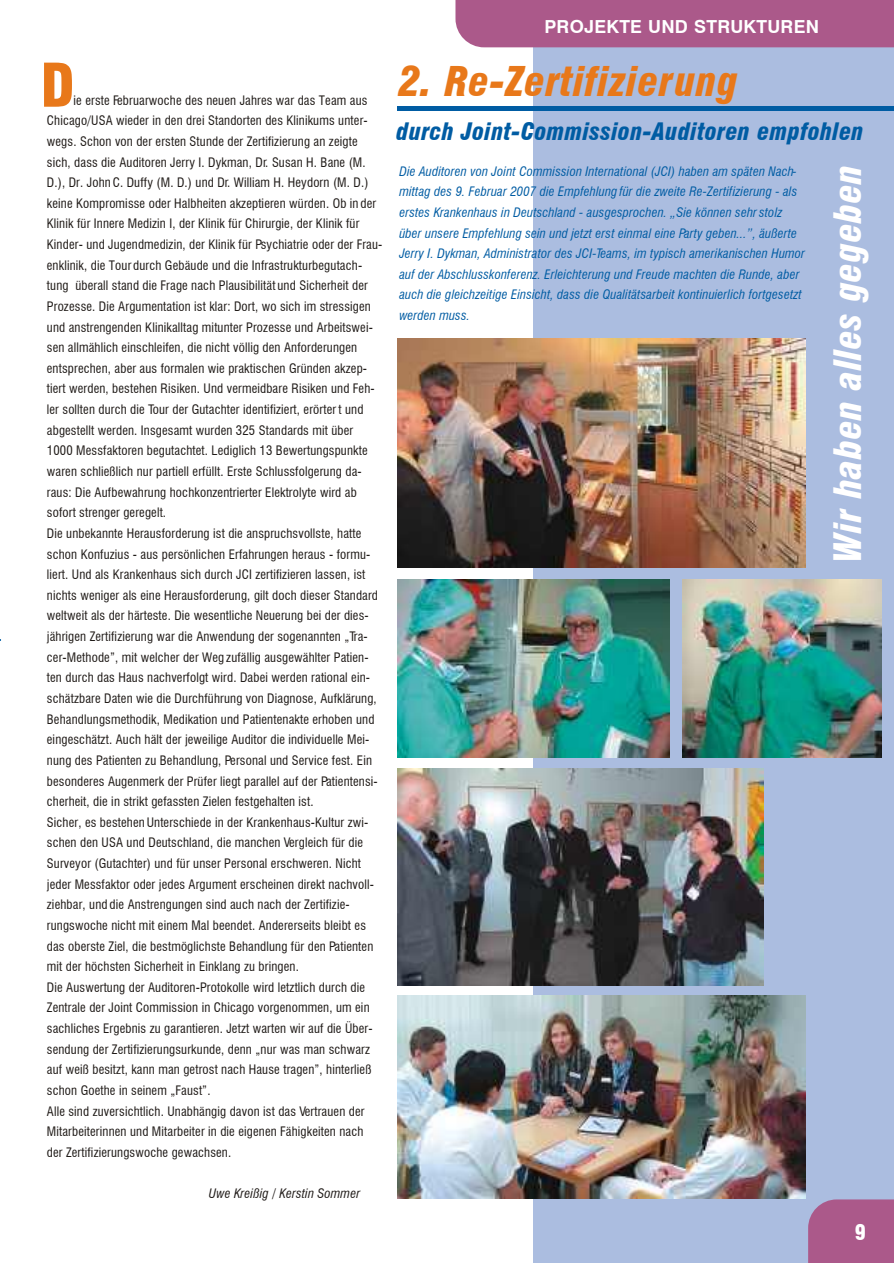
<style>
.page{position:relative;width:894px;height:1263px;background:#fff}
.page>*{position:absolute;margin:0;border:0;box-sizing:border-box;transform-origin:0 0}
.t1{font:58.65px "Swis 721 Blk Cn BT";color:#e8781a}
.t2{font:italic 40.05px "Swis 721 Blk Cn BT";letter-spacing:.015em;color:#e8781a}
.t3{font:italic 36.9px "Swis 721 Blk Cn BT";letter-spacing:.015em;color:#fff}
.t4{font:italic 23.55px "Swis 721 Blk Cn BT";letter-spacing:.015em;color:#005ca3}
.t5{font:21px "Swis 721 Blk Cn BT";color:#fff}
.t6{font:700 18px "Swis 721 BT";letter-spacing:.015em;color:#fff}
.t7{font:12.75px/20.7px "Swis 721 Cn BT";letter-spacing:.01em;color:#1f1a17}
.t8{font:italic 12.75px/20.7px "Swis 721 Cn BT";letter-spacing:.01em;color:#005ca3}
.t9{font:italic 12.75px "Swis 721 Cn BT";letter-spacing:.01em;color:#1f1a17}
</style>
<div class="page">
<div style="left:533px;top:0;width:361px;height:1263px;background:#abbde0"></div>
<div style="left:808px;top:1199px;width:86px;height:64px;background:#ab598a"></div>
<div style="left:456px;top:0;width:438px;height:47px;background:#ab598a"></div>
<hr style="left:397px;top:106px;width:497px;height:4px;background:#005ca3">
<img style="left:398px;top:338px;width:408px;height:230px">
<img style="left:398px;top:579px;width:272px;height:179px">
<img style="left:682px;top:579px;width:200px;height:179px">
<img style="left:398px;top:769px;width:366px;height:217px">
<img style="left:398px;top:995px;width:408px;height:203px">
<h1 class="t1" style="left:40px;top:62px;width:36px">D</h1>
<p class="t7" style="left:47px;top:91px;width:337px;text-indent:27px">ie erste Februarwoche des neuen Jahres war das Team aus Chicago/USA wieder in den drei Standorten des Klinikums unter&shy;wegs. Schon von der ersten Stunde der Zertifizierung an zeigte sich, dass die Auditoren Jerry I. Dykman, Dr. Susan H. Bane (M.<br>D.), Dr. John C. Duffy (M. D.) und Dr. William H. Heydorn (M. D.) keine Kompromisse oder Halbheiten akzeptieren würden. Ob in der Klinik für Innere Medizin I, der Klinik für Chirurgie, der Klinik für Kinder- und Jugendmedizin, der Klinik für Psychiatrie oder der Frau&shy;enklinik, die Tour durch Gebäude und die Infrastrukturbegutach&shy;tung überall stand die Frage nach Plausibilität und Sicherheit der Prozesse. Die Argumentation ist klar: Dort, wo sich im stressigen und anstrengenden Klinikalltag mitunter Prozesse und Arbeitswei&shy;sen allmählich einschleifen, die nicht völlig den Anforderungen entsprechen, aber aus formalen wie praktischen Gründen akzep&shy;tiert werden, bestehen Risiken. Und vermeidbare Risiken und Feh&shy;ler sollten durch die Tour der Gutachter identifiziert, erörter t und abgestellt werden. Insgesamt wurden 325 Standards mit über<br>1000 Messfaktoren begutachtet. Lediglich 13 Bewertungspunkte waren schließlich nur partiell erfüllt. Erste Schlussfolgerung da&shy;raus: Die Aufbewahrung hochkonzentrierter Elektrolyte wird ab sofort strenger geregelt.<br>Die unbekannte Herausforderung ist die anspruchsvollste, hatte schon Konfuzius - aus persönlichen Erfahrungen heraus - formu&shy;liert. Und als Krankenhaus sich durch JCI zertifizieren lassen, ist nichts weniger als eine Herausforderung, gilt doch dieser Standard weltweit als der härteste. Die wesentliche Neuerung bei der dies&shy;jährigen Zertifizierung war die Anwendung der sogenannten „Tra&shy;cer-Methode”, mit welcher der Weg zufällig ausgewählter Patien&shy;ten durch das Haus nachverfolgt wird. Dabei werden rational ein&shy;schätzbare Daten wie die Durchführung von Diagnose, Aufklärung, Behandlungsmethodik, Medikation und Patientenakte erhoben und eingeschätzt. Auch hält der jeweilige Auditor die individuelle Mei&shy;nung des Patienten zu Behandlung, Personal und Service fest. Ein besonderes Augenmerk der Prüfer liegt parallel auf der Patientensi&shy;cherheit, die in strikt gefassten Zielen festgehalten ist.<br>Sicher, es bestehen Unterschiede in der Krankenhaus-Kultur zwi&shy;schen den USA und Deutschland, die manchen Vergleich für die Surveyor (Gutachter) und für unser Personal erschweren. Nicht jeder Messfaktor oder jedes Argument erscheinen direkt nachvoll&shy;ziehbar, und die Anstrengungen sind auch nach der Zertifizie&shy;rungswoche nicht mit einem Mal beendet. Andererseits bleibt es das oberste Ziel, die bestmöglichste Behandlung für den Patienten mit der höchsten Sicherheit in Einklang zu bringen.<br>Die Auswertung der Auditoren-Protokolle wird letztlich durch die Zentrale der Joint Commission in Chicago vorgenommen, um ein sachliches Ergebnis zu garantieren. Jetzt warten wir auf die Über&shy;sendung der Zertifizierungsurkunde, denn „nur was man schwarz auf weiß besitzt, kann man getrost nach Hause tragen”, hinterließ schon Goethe in seinem „Faust”.<br>Alle sind zuversichtlich. Unabhängig davon ist das Vertrauen der Mitarbeiterinnen und Mitarbeiter in die eigenen Fähigkeiten nach<br>der Zertifizierungswoche gewachsen.</p>
<p class="t9" style="left:209px;top:1188px;width:153px">Uwe Kreißig / Kerstin Sommer</p>
<h3 class="t6" style="left:544px;top:19px;width:276px">PROJEKTE UND STRUKTUREN</h3>
<h2 class="t2" style="left:399px;top:66px;width:341px">2. Re-Zertifizierung</h2>
<h3 class="t4" style="left:396px;top:122px;width:469px">durch Joint-Commission-Auditoren empfohlen</h3>
<p class="t8" style="left:399px;top:162px;width:407px">Die Auditoren von Joint Commission International (JCI) haben am späten Nach&shy;mittag des 9. Februar 2007 die Empfehlung für die zweite Re-Zertifizierung - als erstes Krankenhaus in Deutschland - ausgesprochen. „Sie können sehr stolz über unsere Empfehlung sein und jetzt erst einmal eine Party geben...”, äußerte Jerry I. Dykman, Administrator des JCI-Teams, im typisch amerikanischen Humor auf der Abschlusskonferenz. Erleichterung und Freude machten die Runde, aber auch die gleichzeitige Einsicht, dass die Qualitätsarbeit kontinuierlich fortgesetzt werden muss.</p>
<h3 class="t3" style="left:833px;top:563px;width:400px;rotate:-90deg">Wir haben alles gegeben</h3>
<h3 class="t5" style="left:855px;top:1224px;width:13px">9</h3>
</div>
